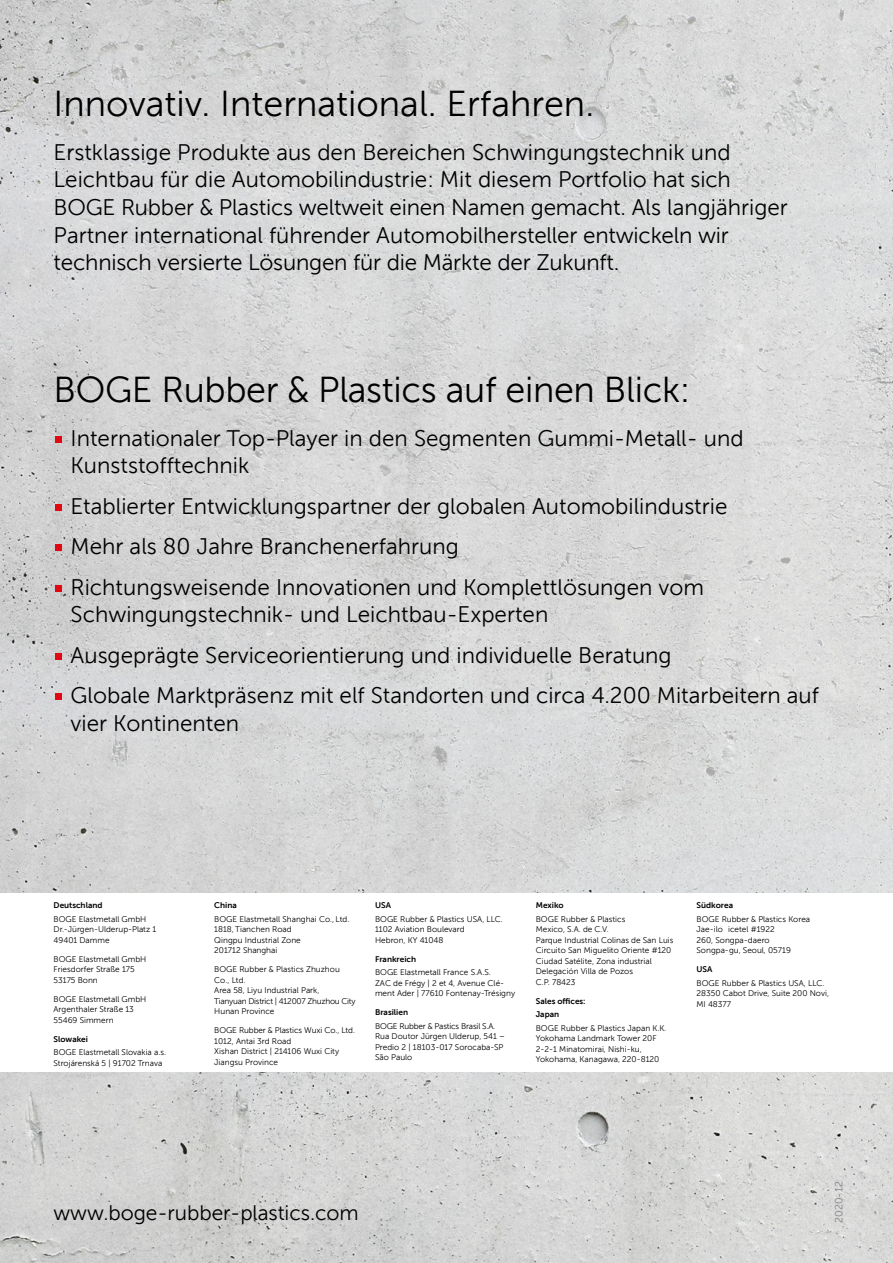
<style>
.page{position:relative;width:893px;height:1263px;background:#fff}
.page>*{position:absolute;margin:0;border:0;box-sizing:border-box;transform-origin:0 0}
.t1{font:36px "BRP Museo Sans";letter-spacing:-.005em;color:#000}
.t2{font:22.5px/40.5px "BRP Museo Sans";color:#000}
.t3{font:21px "BRP Museo Sans";letter-spacing:-.005em;color:#000}
.t4{font:10.5px "BRP Museo Sans";color:#808080}
.t5{font:8.25px/10.5px "BRP Museo Sans";color:#000}
.t6{font:700 8.25px/13.5px "BRP Museo Sans";color:#000}
</style>
<div class="page">
<img style="left:0;top:0;width:893px;height:1263px">
<div style="left:0;top:893px;width:893px;height:178px;background:#fff"></div>
<div style="left:55px;top:436px;width:7px;height:6px;background:#e30613"></div>
<div style="left:55px;top:504px;width:7px;height:7px;background:#e30613"></div>
<div style="left:55px;top:545px;width:7px;height:6px;background:#e30613"></div>
<div style="left:55px;top:585px;width:7px;height:6px;background:#e30613"></div>
<div style="left:55px;top:653px;width:7px;height:7px;background:#e30613"></div>
<div style="left:55px;top:694px;width:7px;height:6px;background:#e30613"></div>
<h1 class="t1" style="left:54px;top:85px;width:542px">Innovativ. International. Erfahren.</h1>
<p class="t2" style="left:54px;top:138px;width:736px;line-height:27.6px">Erstklassige Produkte aus den Bereichen Schwingungstechnik und Leichtbau für die Automobilindustrie: Mit diesem Portfolio hat sich BOGE Rubber &amp; Plastics weltweit einen Namen gemacht. Als langjähriger Partner international führender Automobilhersteller entwickeln wir technisch versierte Lösungen für die Märkte der Zukunft.</p>
<h1 class="t1" style="left:54px;top:370px;width:638px">BOGE Rubber &amp; Plastics auf einen Blick:</h1>
<h2 class="t2" style="left:71px;top:424px;width:675px;line-height:27.8px">Internationaler Top-Player in den Segmenten Gummi-Metall- und<br>Kunststofftechnik</h2>
<h2 class="t2" style="left:71px;top:486px;width:658px">Etablierter Entwicklungspartner der globalen Automobilindustrie<br>Mehr als 80 Jahre Branchenerfahrung<br>Richtungsweisende Innovationen und Komplettlösungen vom</h2>
<h2 class="t2" style="left:71px;top:594px;width:750px">Schwingungstechnik- und Leichtbau-Experten<br>Ausgeprägte Serviceorientierung und individuelle Beratung<br>Globale Marktpräsenz mit elf Standorten und circa 4.200 Mitarbeitern auf</h2>
<h2 class="t2" style="left:71px;top:703px;width:170px">vier Kontinenten</h2>
<p class="t6" style="left:54px;top:898px;width:50px">Deutschland</p>
<p class="t5" style="left:54px;top:913px;width:104px">BOGE Elastmetall GmbH<br>Dr.-Jürgen-Ulderup-Platz 1<br>49401 Damme</p>
<p class="t5" style="left:54px;top:954px;width:94px">BOGE Elastmetall GmbH<br>Friesdorfer Straße 175<br>53175 Bonn</p>
<p class="t5" style="left:54px;top:994px;width:94px">BOGE Elastmetall GmbH<br>Argenthaler Straße 13<br>55469 Simmern</p>
<p class="t6" style="left:54px;top:1032px;width:36px">Slowakei</p>
<p class="t5" style="left:54px;top:1047px;width:114px">BOGE Elastmetall Slovakia a.s.<br>Strojárenská 5 | 91702 Trnava</p>
<p class="t6" style="left:214px;top:898px;width:24px">China</p>
<p class="t5" style="left:214px;top:914px;width:137px">BOGE Elastmetall Shanghai Co., Ltd.<br>1818, Tianchen Road<br>Qingpu Industrial Zone<br>201712 Shanghai</p>
<p class="t5" style="left:214px;top:964px;width:143px">BOGE Rubber &amp; Plastics Zhuzhou<br>Co., Ltd.<br>Area 58, Liyu Industrial Park,<br>Tianyuan District | 412007 Zhuzhou City<br>Hunan Province</p>
<p class="t5" style="left:214px;top:1025px;width:142px">BOGE Rubber &amp; Plastics Wuxi Co., Ltd.<br>1012, Antai 3rd Road<br>Xishan District | 214106 Wuxi City<br>Jiangsu Province</p>
<p class="t6" style="left:375px;top:898px;width:17px">USA</p>
<p class="t5" style="left:375px;top:913px;width:129px">BOGE Rubber &amp; Plastics USA, LLC.<br>1102 Aviation Boulevard<br>Hebron, KY 41048</p>
<p class="t6" style="left:375px;top:952px;width:43px">Frankreich</p>
<p class="t5" style="left:375px;top:967px;width:142px">BOGE Elastmetall France S. A.S.<br>ZAC de Frégy | 2 et 4, Avenue Clé&shy;ment Ader | 77610 Fontenay-Trésigny</p>
<p class="t6" style="left:375px;top:1005px;width:35px">Brasilien</p>
<p class="t5" style="left:375px;top:1020px;width:131px">BOGE Rubber &amp; Pastics Brasil S.A.<br>Rua Doutor Jürgen Ulderup, 541 –<br>Predio 2 | 18103-017 Sorocaba-SP<br>São Paulo</p>
<p class="t6" style="left:536px;top:898px;width:29px">Mexiko</p>
<p class="t5" style="left:536px;top:913px;width:139px">BOGE Rubber &amp; Plastics<br>Mexico, S.A. de C.V.<br>Parque Industrial Colinas de San Luis<br>Circuito San Miguelito Oriente #120<br>Ciudad Satélite, Zona industrial<br>Delegación Villa de Pozos<br>C.P. 78423</p>
<p class="t6" style="left:536px;top:994px;width:51px">Sales offices:<br>Japan</p>
<p class="t5" style="left:536px;top:1022px;width:132px">BOGE Rubber &amp; Plastics Japan K.K.<br>Yokohama Landmark Tower 20F<br>2-2-1 Minatomirai, Nishi-ku,<br>Yokohama, Kanagawa, 220-8120</p>
<p class="t6" style="left:696px;top:898px;width:38px">Südkorea</p>
<p class="t5" style="left:696px;top:914px;width:115px">BOGE Rubber &amp; Plastics Korea<br>Jae-ilo icetel #1922<br>260, Songpa-daero<br>Songpa-gu, Seoul, 05719</p>
<p class="t6" style="left:696px;top:962px;width:17px">USA</p>
<p class="t5" style="left:696px;top:978px;width:134px">BOGE Rubber &amp; Plastics USA, LLC.<br>28350 Cabot Drive, Suite 200 Novi,<br>MI 48377</p>
<h3 class="t3" style="left:54px;top:1202px;width:307px">www.boge-rubber-plastics.com</h3>
<p class="t4" style="left:833px;top:1222px;width:42px;rotate:-90deg">2020-12</p>
</div>
